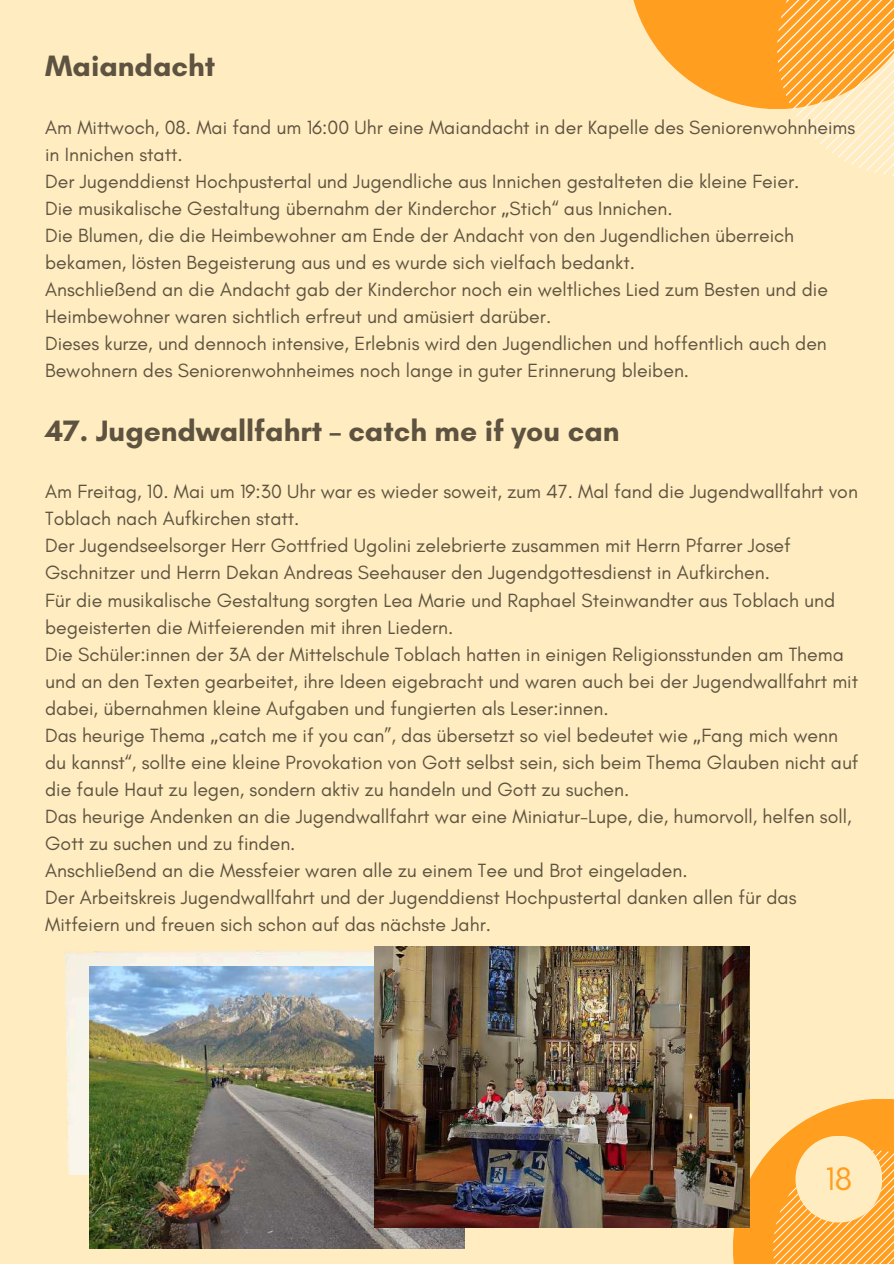
<style>
.page{position:relative;width:894px;height:1264px;background:#fff}
.page>*{position:absolute;margin:0;border:0;box-sizing:border-box;transform-origin:0 0}
.t1{font:33px "Glacial Indifference";color:#ff9e1f}
.t2{font:700 30px "Glacial Indifference";color:#5d5340}
.t3{font:19.5px/27px "Glacial Indifference";color:#5d5340}
.s1{font-family:"Noto Sans"}
</style>
<div class="page">
<div style="left:0;top:0;width:893px;height:1263px;background:#ffecc0"></div>
<svg style="left:633px;top:0;width:144px;height:109px;fill:#ff9e1f"></svg>
<svg style="left:777px;top:0;width:116px;height:176px"></svg>
<svg style="left:732px;top:1098px;width:161px;height:165px;fill:#ff9e1f"></svg>
<svg style="left:773px;top:1135px;width:120px;height:128px"></svg>
<img style="left:65px;top:950px;width:309px;height:224px">
<img style="left:89px;top:967px;width:375px;height:281px">
<img style="left:374px;top:946px;width:375px;height:281px">
<h2 class="t2" style="left:45px;top:48px;width:171px">Maiandacht</h2>
<p class="t3" style="left:45px;top:113px;width:811px">Am Mittwoch, 08. Mai fand um 16:00 Uhr eine Maiandacht in der Kapelle des Seniorenwohnheims in Innichen statt.<br>Der Jugenddienst Hochpustertal und Jugendliche aus Innichen gestalteten die kleine Feier.<br>Die musikalische Gestaltung übernahm der Kinderchor <span class="s1">„</span>Stich“ aus Innichen.<br>Die Blumen, die die Heimbewohner am Ende der Andacht von den Jugendlichen überreich bekamen, lösten Begeisterung aus und es wurde sich vielfach bedankt.<br>Anschließend an die Andacht gab der Kinderchor noch ein weltliches Lied zum Besten und die Heimbewohner waren sichtlich erfreut und amüsiert darüber.<br>Dieses kurze, und dennoch intensive, Erlebnis wird den Jugendlichen und hoffentlich auch den Bewohnern des Seniorenwohnheimes noch lange in guter Erinnerung bleiben.</p>
<h2 class="t2" style="left:45px;top:412px;width:575px">47. Jugendwallfahrt – catch me if you can</h2>
<p class="t3" style="left:45px;top:478px;width:814px">Am Freitag, 10. Mai um 19:30 Uhr war es wieder soweit, zum 47. Mal fand die Jugendwallfahrt von Toblach nach Aufkirchen statt.<br>Der Jugendseelsorger Herr Gottfried Ugolini zelebrierte zusammen mit Herrn Pfarrer Josef Gschnitzer und Herrn Dekan Andreas Seehauser den Jugendgottesdienst in Aufkirchen.<br>Für die musikalische Gestaltung sorgten Lea Marie und Raphael Steinwandter aus Toblach und begeisterten die Mitfeierenden mit ihren Liedern.<br>Die Schüler:innen der 3A der Mittelschule Toblach hatten in einigen Religionsstunden am Thema und an den Texten gearbeitet, ihre Ideen eigebracht und waren auch bei der Jugendwallfahrt mit dabei, übernahmen kleine Aufgaben und fungierten als Leser:innen.<br>Das heurige Thema <span class="s1">„</span>catch me if you can”, das übersetzt so viel bedeutet wie <span class="s1">„</span>Fang mich wenn du kannst“, sollte eine kleine Provokation von Gott selbst sein, sich beim Thema Glauben nicht auf die faule Haut zu legen, sondern aktiv zu handeln und Gott zu suchen.<br>Das heurige Andenken an die Jugendwallfahrt war eine Miniatur-Lupe, die, humorvoll, helfen soll, Gott zu suchen und zu finden.<br>Anschließend an die Messfeier waren alle zu einem Tee und Brot eingeladen.<br>Der Arbeitskreis Jugendwallfahrt und der Jugenddienst Hochpustertal danken allen für das Mitfeiern und freuen sich schon auf das nächste Jahr.</p>
<h1 class="t1" style="left:825px;top:1158px;width:28px">18</h1>
</div>
